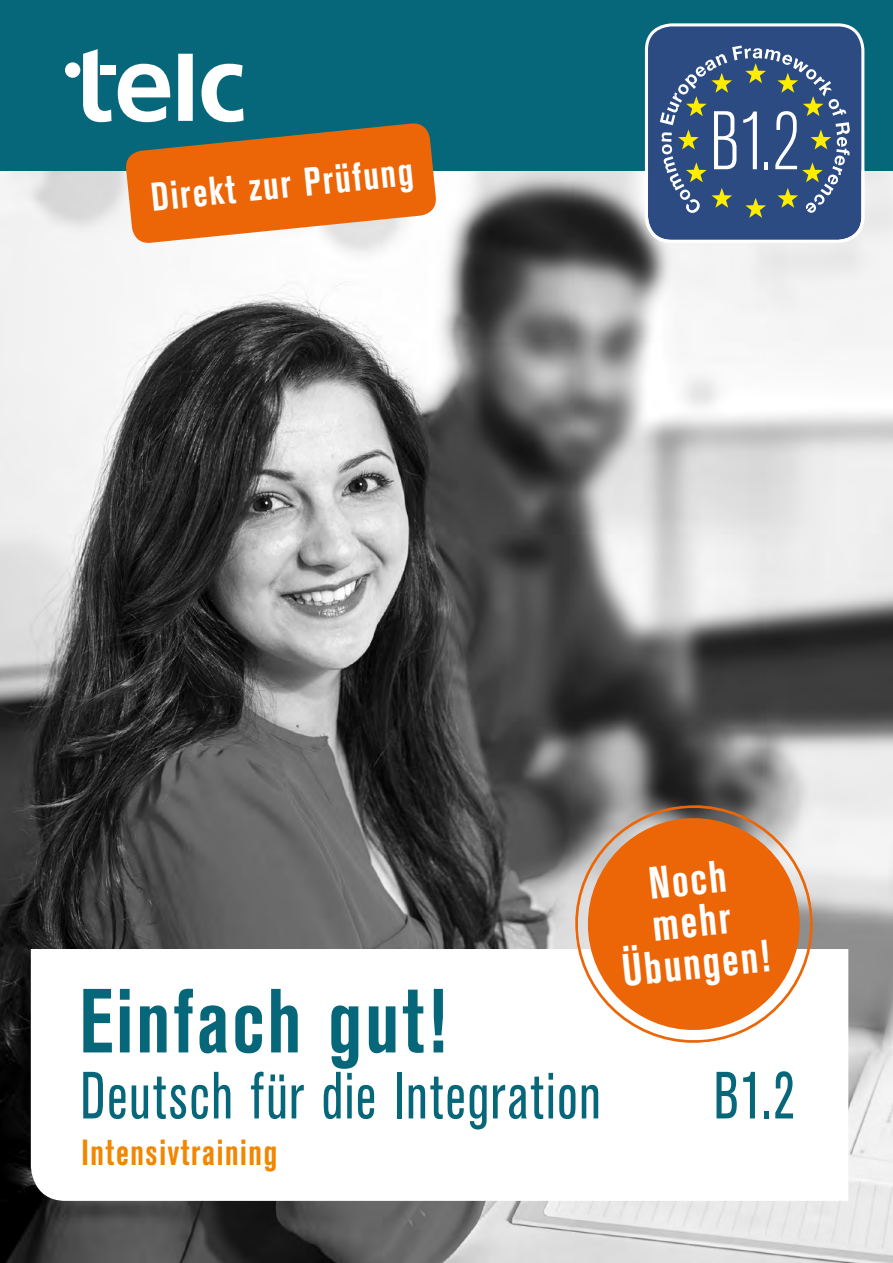
<style>
.page{position:relative;width:893px;height:1263px;background:#fff}
.page>*{position:absolute;margin:0;border:0;box-sizing:border-box;transform-origin:0 0}
.t1{font:700 condensed 90px "Akzidenz Grotesk Pro";letter-spacing:.04em;color:#07677a;scale:.9 1}
.t2{font:300 condensed 82.2px "Akzidenz Grotesk Pro";color:#fff}
.t3{font:condensed 66px "Akzidenz Grotesk Pro";letter-spacing:.03em;color:#07677a;scale:.87 1}
.t4{font:700 condensed 45px/42px "Akzidenz Grotesk Pro";color:#fff;text-align:center;scale:.93 1}
.t5{font:700 condensed 39.75px "Akzidenz Grotesk Pro";color:#fff;scale:.93 1}
.t6{font:700 condensed 36px "Akzidenz Grotesk Pro";letter-spacing:.05em;color:#f18700;scale:.9 1}
</style>
<div class="page">
<img style="left:0;top:170px;width:893px;height:1093px">
<div style="left:0;top:0;width:893px;height:170px;background:#07677a"></div>
<div style="left:646px;top:25px;width:217px;height:216px;background:#2b4b82;border-radius:25px"></div>
<svg style="left:643px;top:46px;width:223px;height:198px"></svg>
<svg style="left:83px;top:49px;width:29px;height:73px"></svg>
<div style="left:178px;top:54px;width:15px;height:67px;background:#fff"></div>
<svg style="left:118px;top:64px;width:319px;height:180px"></svg>
<div style="left:65px;top:62px;width:15px;height:16px;background:#fff;border-radius:50%"></div>
<div style="left:101px;top:66px;width:15px;height:9px;background:#fff"></div>
<svg style="left:31px;top:949px;width:817px;height:252px"></svg>
<svg style="left:570px;top:800px;width:247px;height:248px"></svg>
<svg style="left:582px;top:813px;width:223px;height:222px;background:#e68440"></svg>
<p class="t5" style="left:148px;top:172px;width:284px;rotate:-6deg">Direkt zur Prüfung</p>
<p class="t2" style="left:709px;top:87px;width:93px">B1.2</p>
<p class="t4" style="left:611px;top:865px;width:161px;rotate:-6deg">Noch mehr<br>Übungen!</p>
<h1 class="t1" style="left:79px;top:963px;width:409px">Einfach gut!</h1>
<p class="t3" style="left:80px;top:1052px;width:600px">Deutsch für die Integration</p>
<p class="t3" style="left:714px;top:1052px;width:95px">B1.2</p>
<p class="t6" style="left:81px;top:1129px;width:219px">Intensivtraining</p>
</div>
